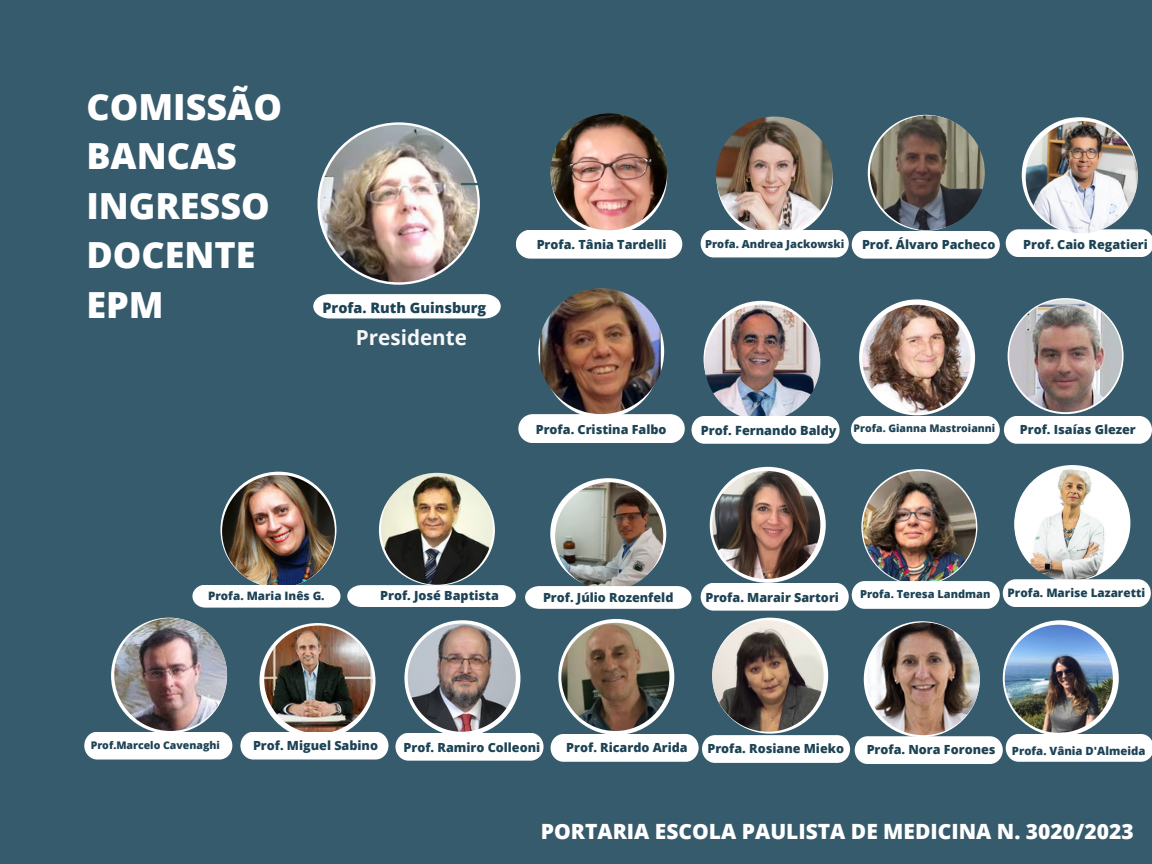
<style>
.page{position:relative;width:1152px;height:864px;background:#365b6d}
.page>*{position:absolute;margin:0;border:0;box-sizing:border-box;transform-origin:0 0}
.t1{font:800 36px/49.5px "Open Sans";color:#fff}
.t2{font:800 21px "Open Sans";color:#fff}
.t3{font:700 20.7px "Open Sans";color:#f7f7f7}
.t4{font:800 14.4px "Open Sans";color:#1d4355}
.t5{font:800 12.75px "Open Sans";color:#1d4355}
.t6{font:800 12.6px "Open Sans";color:#1d4355}
.t7{font:800 11.7px "Open Sans";color:#1d4355}
.t8{font:800 11.55px "Open Sans";color:#1d4355}
.t9{font:800 11.25px "Open Sans";color:#1d4355}
.t10{font:800 11.1px "Open Sans";color:#1d4355}
.t11{font:800 10.95px "Open Sans";color:#1d4355}
.t12{font:800 10.5px "Open Sans";color:#1d4355}
</style>
<div class="page">
<svg style="left:317px;top:122px;width:163px;height:163px"></svg>
<img style="left:320px;top:125px;width:158px;height:157px;border-radius:50%">
<svg style="left:313px;top:294px;width:188px;height:24px;background:#f6f7f8"></svg>
<svg style="left:551px;top:118px;width:116px;height:116px"></svg>
<svg style="left:550px;top:478px;width:116px;height:111px"></svg>
<img style="left:555px;top:482px;width:108px;height:108px;border-radius:50%">
<div style="left:518px;top:414px;width:167px;height:29px;background:#fff;border-radius:14px"></div>
<div style="left:516px;top:230px;width:166px;height:29px;background:#fff;border-radius:14px"></div>
<svg style="left:525px;top:586px;width:167px;height:23px;background:#f4f6f7"></svg>
<hr style="left:461px;top:183px;width:55px;height:2px;background:#365b6d">
<svg style="left:404px;top:620px;width:116px;height:116px"></svg>
<svg style="left:347px;top:585px;width:169px;height:22px;background:#f6f7f8"></svg>
<img style="left:716px;top:117px;width:117px;height:116px;border-radius:50%">
<svg style="left:704px;top:301px;width:116px;height:116px"></svg>
<img style="left:704px;top:305px;width:116px;height:115px;border-radius:50%">
<div style="left:852px;top:231px;width:148px;height:28px;background:#fff;border-radius:13px"></div>
<svg style="left:868px;top:115px;width:116px;height:116px"></svg>
<svg style="left:1022px;top:117px;width:116px;height:116px"></svg>
<div style="left:1006px;top:229px;width:146px;height:28px;background:#fff"></div>
<svg style="left:859px;top:299px;width:116px;height:116px"></svg>
<img style="left:862px;top:305px;width:109px;height:108px;border-radius:50%">
<svg style="left:1008px;top:298px;width:116px;height:116px"></svg>
<svg style="left:379px;top:475px;width:116px;height:111px"></svg>
<img style="left:381px;top:473px;width:112px;height:112px;border-radius:50%">
<svg style="left:710px;top:467px;width:116px;height:116px"></svg>
<img style="left:712px;top:471px;width:108px;height:108px;border-radius:50%">
<svg style="left:861px;top:469px;width:116px;height:116px"></svg>
<img style="left:863px;top:471px;width:113px;height:113px;border-radius:50%">
<div style="left:1014px;top:465px;width:116px;height:116px;background:#fff;border-radius:50%"></div>
<img style="left:1014px;top:470px;width:112px;height:111px;border-radius:50%">
<svg style="left:259px;top:623px;width:117px;height:116px"></svg>
<img style="left:264px;top:626px;width:108px;height:108px;border-radius:50%">
<img style="left:408px;top:624px;width:108px;height:108px;border-radius:50%">
<svg style="left:558px;top:619px;width:116px;height:116px"></svg>
<img style="left:561px;top:623px;width:108px;height:108px;border-radius:50%">
<svg style="left:712px;top:618px;width:116px;height:116px"></svg>
<img style="left:712px;top:620px;width:112px;height:112px;border-radius:50%">
<svg style="left:864px;top:621px;width:116px;height:116px"></svg>
<img style="left:867px;top:622px;width:113px;height:113px;border-radius:50%">
<svg style="left:1003px;top:620px;width:116px;height:116px"></svg>
<img style="left:1005px;top:625px;width:108px;height:108px;border-radius:50%">
<div style="left:701px;top:230px;width:148px;height:27px;background:#fff;border-radius:13px"></div>
<div style="left:692px;top:416px;width:148px;height:28px;background:#fff;border-radius:13px"></div>
<div style="left:851px;top:416px;width:149px;height:28px;background:#fff;border-radius:13px"></div>
<div style="left:1004px;top:416px;width:148px;height:28px;background:#fff;border-radius:13px"></div>
<div style="left:701px;top:583px;width:148px;height:28px;background:#fff;border-radius:13px"></div>
<div style="left:852px;top:581px;width:148px;height:28px;background:#fff;border-radius:13px"></div>
<div style="left:1003px;top:579px;width:148px;height:28px;background:#fff;border-radius:13px"></div>
<div style="left:240px;top:732px;width:148px;height:28px;background:#fff;border-radius:13px"></div>
<div style="left:395px;top:733px;width:149px;height:28px;background:#fff;border-radius:13px"></div>
<div style="left:551px;top:734px;width:148px;height:28px;background:#fff;border-radius:13px"></div>
<div style="left:702px;top:735px;width:148px;height:28px;background:#fff;border-radius:13px"></div>
<div style="left:855px;top:736px;width:148px;height:28px;background:#fff;border-radius:13px"></div>
<div style="left:1006px;top:734px;width:146px;height:28px;background:#fff"></div>
<img style="left:550px;top:113px;width:117px;height:117px;border-radius:50%">
<img style="left:870px;top:115px;width:115px;height:115px;border-radius:50%">
<img style="left:1026px;top:121px;width:112px;height:112px;border-radius:50%">
<img style="left:538px;top:288px;width:126px;height:126px;border-radius:50%">
<img style="left:1009px;top:299px;width:113px;height:113px;border-radius:50%">
<svg style="left:111px;top:618px;width:116px;height:116px"></svg>
<img style="left:114px;top:618px;width:113px;height:113px;border-radius:50%">
<div style="left:84px;top:732px;width:148px;height:28px;background:#fff;border-radius:13px"></div>
<svg style="left:220px;top:472px;width:116px;height:116px"></svg>
<img style="left:222px;top:475px;width:113px;height:113px;border-radius:50%">
<svg style="left:192px;top:585px;width:149px;height:23px;background:#f3f5f6"></svg>
<p class="t1" style="left:86px;top:81px;width:197px">COMISSÃO<br>BANCAS</p>
<p class="t1" style="left:86px;top:180px;width:185px">INGRESSO<br>DOCENTE</p>
<p class="t1" style="left:86px;top:279px;width:79px">EPM</p>
<p class="t4" style="left:323px;top:298px;width:165px">Profa. Ruth Guinsburg</p>
<p class="t3" style="left:356px;top:323px;width:113px">Presidente</p>
<p class="t6" style="left:537px;top:236px;width:131px">Profa. Tânia Tardelli</p>
<p class="t6" style="left:862px;top:235px;width:135px">Prof. Álvaro Pacheco</p>
<p class="t10" style="left:705px;top:236px;width:141px">Profa. Andrea Jackowski</p>
<p class="t6" style="left:1023px;top:235px;width:126px">Prof. Caio Regatieri</p>
<p class="t12" style="left:854px;top:421px;width:143px">Profa. Gianna Mastroianni</p>
<p class="t6" style="left:536px;top:421px;width:132px">Profa. Cristina Falbo</p>
<p class="t6" style="left:1020px;top:421px;width:117px">Prof. Isaías Glezer</p>
<p class="t5" style="left:701px;top:422px;width:137px">Prof. Fernando Baldy</p>
<p class="t8" style="left:208px;top:588px;width:118px">Profa. Maria Inês G.</p>
<p class="t6" style="left:380px;top:587px;width:120px">Prof. José Baptista</p>
<p class="t6" style="left:705px;top:588px;width:135px">Profa. Marair Sartori</p>
<p class="t11" style="left:860px;top:587px;width:132px">Profa. Teresa Landman</p>
<p class="t7" style="left:1008px;top:585px;width:139px">Profa. Marise Lazaretti</p>
<p class="t6" style="left:543px;top:588px;width:132px">Prof. Júlio Rozenfeld</p>
<p class="t12" style="left:91px;top:738px;width:131px">Prof.Marcelo Cavenaghi</p>
<p class="t6" style="left:253px;top:736px;width:127px">Prof. Miguel Sabino</p>
<p class="t6" style="left:404px;top:739px;width:138px">Prof. Ramiro Colleoni</p>
<p class="t6" style="left:566px;top:739px;width:123px">Prof. Ricardo Arida</p>
<p class="t6" style="left:707px;top:740px;width:138px">Profa. Rosiane Mieko</p>
<p class="t6" style="left:867px;top:741px;width:130px">Profa. Nora Forones</p>
<p class="t9" style="left:1012px;top:743px;width:135px">Profa. Vânia D'Almeida</p>
<p class="t2" style="left:541px;top:817px;width:594px">PORTARIA ESCOLA PAULISTA DE MEDICINA N. 3020/2023</p>
</div>
